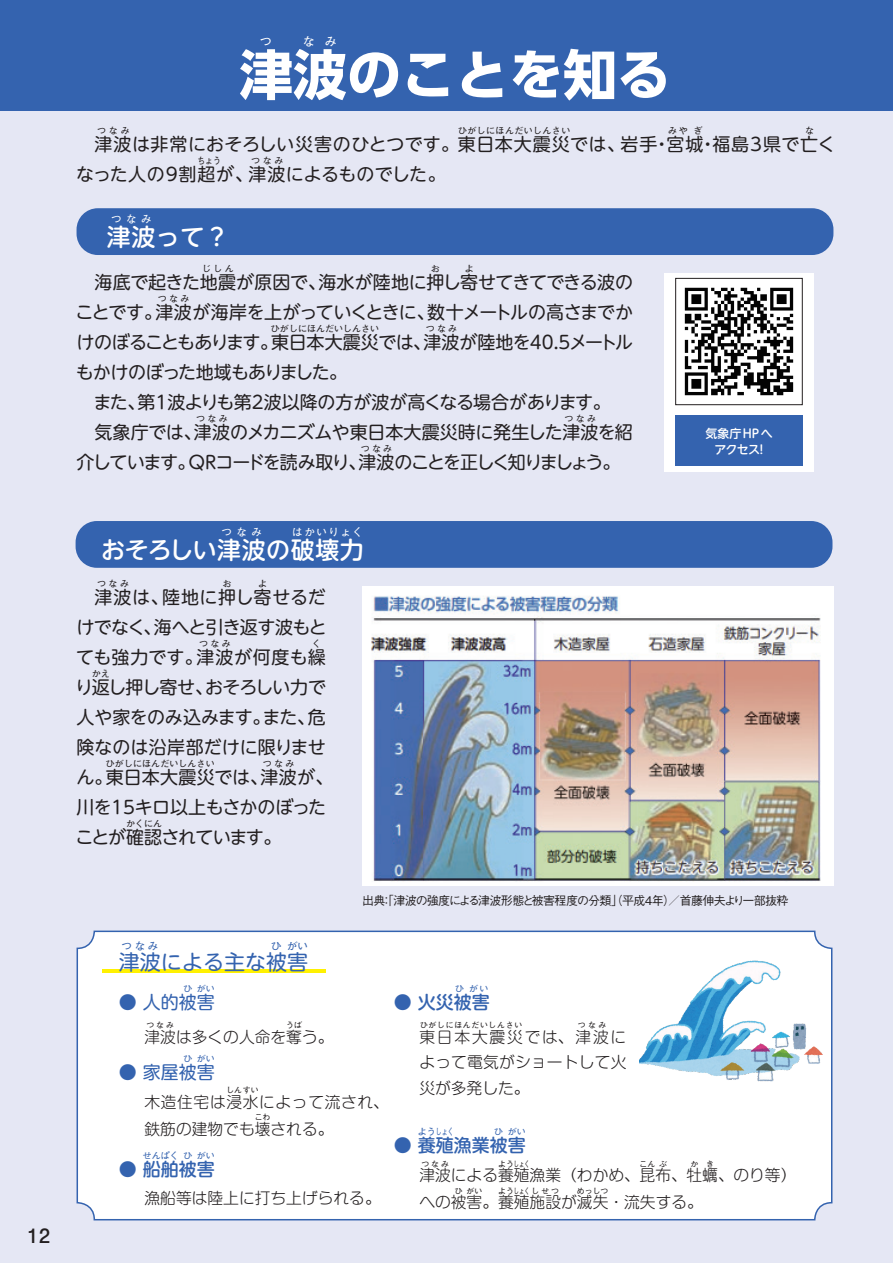
<style>
.page{position:relative;width:893px;height:1263px;background:#e5e7f4}
.page>*{position:absolute;margin:0;border:0;box-sizing:border-box;transform-origin:0 0}
.t1{font:700 54px "UD Shin Go Pro";color:#fff}
.t2{font:500 24px "UD Shin M Go Pro";letter-spacing:.025em;color:#fff}
.t3{font:21px "UD Shin M Go Pro";color:#3463af}
.t4{font:18px/30px "UD Shin M Go Pro";letter-spacing:-.02em;color:#231f20}
.t5{font:18px/30px "UD Shin M Go Pro";letter-spacing:-.04em;color:#231f20}
.t6{font:18px/30px "UD Shin M Go Pro";color:#231f20}
.t7{font:18px "UD Shin M Go Pro";letter-spacing:.035em;color:#231f20}
.t8{font:18px "UD Shin M Go Pro";letter-spacing:-.085em;color:#231f20}
.t9{font:18px "UD Shin M Go Pro";letter-spacing:.015em;color:#231f20}
.t10{font:500 18px "UD Shin M Go Pro";color:#3463af}
.t11{font:18px "UD Shin M Go Pro";letter-spacing:-.045em;color:#231f20}
.t12{font:18px "UD Shin M Go Pro";letter-spacing:.03em;color:#231f20}
.t13{font:18px "UD Shin M Go Pro";color:#3463af}
.t14{font:18px "Ntoday Std Medium KS";color:#231f20}
.t15{font:300 15.75px/25.5px "P Shin M Go Pr 6 N";color:#231f20}
.t16{font:300 15.75px "P Shin M Go Pr 6 N";letter-spacing:.04em;color:#231f20}
.t17{font:300 15.75px "P Shin M Go Pr 6 N";letter-spacing:.115em;color:#231f20}
.t18{font:500 12px "Gothic BBB Pro";letter-spacing:-.05em;color:#231f20}
.t19{font:500 12px/16.5px "UD Shin M Go Pro";color:#fff;text-align:center}
.t20{font:12px "PUD Shin Go Pr 6 N";color:#fff}
.t21{font:500 10.5px "PUD Shin Go Pr 6 N";letter-spacing:.145em;color:#fff}
.t22{font:300 10.5px "PUD Shin Go Pr 6 N";color:#3463af}
.t23{font:9px "PUD Shin Go Pr 6 N";letter-spacing:.045em;color:#231f20}
.t24{font:300 9px "PUD Shin Go Pr 6 N";color:#3463af}
.t25{font:9px "PUD Shin Go Pr 6 N";color:#231f20}
.t26{font:9px "PUD Shin Go Pr 6 N";letter-spacing:.01em;color:#231f20}
.t27{font:9px "PUD Shin Go Pr 6 N";letter-spacing:.045em;color:#231f20;scale:.87 1}
.t28{font:300 7.8px "PUD Shin Go Pr 6 N";letter-spacing:.09em;color:#231f20}
.t29{font:300 7.8px "PUD Shin Go Pr 6 N";color:#231f20}
</style>
<div class="page">
<div style="left:0;top:0;width:893px;height:111px;background:#3463af"></div>
<div style="left:77px;top:208px;width:756px;height:47px;background:#3463af;border-radius:21px"></div>
<img style="left:362px;top:586px;width:471px;height:300px">
<div style="left:77px;top:931px;width:755px;height:289px;background:#fff;border-radius:17px"></div>
<div style="left:77px;top:930px;width:755px;height:290px;border:2px solid #3463af;border-radius:17px"></div>
<hr style="left:102px;top:969px;width:224px;height:3px;background:#fff101">
<img style="left:639px;top:960px;width:183px;height:122px">
<div style="left:76px;top:521px;width:756px;height:47px;background:#3463af;border-radius:21px"></div>
<div style="left:664px;top:274px;width:150px;height:198px;background:#fff"></div>
<div style="left:675px;top:415px;width:128px;height:51px;background:#3463af"></div>
<img style="left:684px;top:287px;width:110px;height:109px">
<div style="left:675px;top:278px;width:127px;height:127px;border:1px solid #231f20"></div>
<p class="t14" style="left:27px;top:1223px;width:25px">12</p>
<p class="t20" style="left:260px;top:35px;width:13px">つ</p>
<p class="t20" style="left:303px;top:35px;width:35px">な み</p>
<h1 class="t1" style="left:239px;top:31px;width:433px">津波のことを知る</h1>
<p class="t23" style="left:97px;top:126px;width:34px">つなみ</p>
<p class="t23" style="left:458px;top:126px;width:114px">ひがしにほんだいしんさい</p>
<p class="t23" style="left:668px;top:126px;width:36px">みや ぎ</p>
<p class="t23" style="left:805px;top:126px;width:10px">な</p>
<p class="t9" style="left:76px;top:159px;width:371px">なった人の9割超が、津波によるものでした。</p>
<p class="t7" style="left:95px;top:129px;width:742px">津波は非常におそろしい災害のひとつです。東日本大震災では、岩手・宮城・福島3県で亡く</p>
<p class="t27" style="left:197px;top:156px;width:28px">ちょう</p>
<p class="t23" style="left:251px;top:156px;width:34px">つなみ</p>
<p class="t21" style="left:111px;top:214px;width:42px">つなみ</p>
<h2 class="t2" style="left:107px;top:217px;width:124px">津波って？</h2>
<p class="t23" style="left:202px;top:263px;width:33px">じしん</p>
<p class="t23" style="left:431px;top:263px;width:10px">お</p>
<p class="t23" style="left:465px;top:263px;width:10px">よ</p>
<p class="t4" style="left:76px;top:296px;width:559px">ことです。津波が海岸を上がっていくときに、数十メートルの高さまでか</p>
<p class="t4" style="left:95px;top:266px;width:540px">海底で起きた地震が原因で、海水が陸地に押し寄せてきてできる波の</p>
<p class="t23" style="left:158px;top:293px;width:33px">つなみ</p>
<p class="t5" style="left:76px;top:326px;width:558px">けのぼることもあります。東日本大震災では、津波が陸地を40.5メートル</p>
<p class="t25" style="left:271px;top:323px;width:109px">ひがしにほんだいしんさい</p>
<p class="t23" style="left:426px;top:323px;width:33px">つなみ</p>
<p class="t4" style="left:93px;top:356px;width:541px;text-indent:-18px">もかけのぼった地域もありました。<br>また、第1波よりも第2波以降の方が波が高くなる場合があります。気象庁では、津波のメカニズムや東日本大震災時に発生した津波を紹</p>
<p class="t23" style="left:196px;top:413px;width:33px">つなみ</p>
<p class="t23" style="left:565px;top:413px;width:33px">つなみ</p>
<p class="t8" style="left:77px;top:447px;width:545px">介しています。QRコードを読み取り、津波のことを正しく知りましょう。</p>
<p class="t23" style="left:361px;top:443px;width:33px">つなみ</p>
<p class="t21" style="left:222px;top:526px;width:42px">つなみ</p>
<p class="t21" style="left:292px;top:526px;width:72px">はかいりょく</p>
<h2 class="t2" style="left:101px;top:530px;width:264px">おそろしい津波の破壊力</h2>
<p class="t23" style="left:97px;top:578px;width:34px">つなみ</p>
<p class="t23" style="left:223px;top:578px;width:10px">お</p>
<p class="t23" style="left:258px;top:578px;width:10px">よ</p>
<p class="t4" style="left:76px;top:611px;width:252px">けでなく、海へと引き返す波もとても強力です。津波が何度も繰</p>
<p class="t12" style="left:95px;top:582px;width:233px">津波は、陸地に押し寄せるだ</p>
<p class="t23" style="left:199px;top:638px;width:33px">つなみ</p>
<p class="t23" style="left:312px;top:638px;width:10px">く</p>
<p class="t11" style="left:75px;top:672px;width:252px">り返し押し寄せ、おそろしい力で</p>
<p class="t23" style="left:92px;top:668px;width:20px">かえ</p>
<p class="t6" style="left:76px;top:701px;width:259px">人や家をのみ込みます。また、危険なのは沿岸部だけに限りません。東日本大震災では、津波が、</p>
<p class="t26" style="left:106px;top:758px;width:110px">ひがしにほんだいしんさい</p>
<p class="t23" style="left:263px;top:758px;width:33px">つなみ</p>
<p class="t5" style="left:76px;top:791px;width:252px">川を15キロ以上もさかのぼったことが確認されています。</p>
<p class="t23" style="left:126px;top:818px;width:37px">かくにん</p>
<p class="t19" style="left:705px;top:424px;width:69px">気象庁HPへアクセス！</p>
<p class="t22" style="left:122px;top:938px;width:38px">つなみ</p>
<p class="t22" style="left:271px;top:938px;width:12px">ひ</p>
<p class="t22" style="left:287px;top:938px;width:22px">がい</p>
<p class="t3" style="left:119px;top:945px;width:190px">津波による主な被害</p>
<p class="t18" style="left:362px;top:891px;width:428px">出典：「津波の強度による津波形態と被害程度の分類」（平成4年）／首藤伸夫より一部抜粋</p>
<p class="t24" style="left:183px;top:981px;width:10px">ひ</p>
<p class="t24" style="left:197px;top:981px;width:19px">がい</p>
<p class="t15" style="left:144px;top:1023px;width:191px">津波は多くの人命を奪う。</p>
<p class="t13" style="left:119px;top:987px;width:97px">● 人的被害</p>
<p class="t28" style="left:146px;top:1019px;width:29px">つなみ</p>
<p class="t28" style="left:286px;top:1019px;width:17px">うば</p>
<p class="t13" style="left:119px;top:1057px;width:97px">● 家屋被害</p>
<p class="t24" style="left:183px;top:1051px;width:10px">ひ</p>
<p class="t24" style="left:197px;top:1051px;width:19px">がい</p>
<p class="t16" style="left:144px;top:1089px;width:246px">木造住宅は浸水によって流され、</p>
<p class="t28" style="left:226px;top:1084px;width:34px">しんすい</p>
<p class="t15" style="left:145px;top:1115px;width:190px">鉄筋の建物でも壊される。</p>
<p class="t28" style="left:255px;top:1111px;width:17px">こわ</p>
<p class="t24" style="left:143px;top:1148px;width:37px">せんぱく</p>
<p class="t24" style="left:183px;top:1148px;width:10px">ひ</p>
<p class="t24" style="left:197px;top:1148px;width:19px">がい</p>
<p class="t15" style="left:144px;top:1185px;width:238px">漁船等は陸上に打ち上げられる。</p>
<p class="t10" style="left:119px;top:1154px;width:97px">● 船舶被害</p>
<p class="t24" style="left:455px;top:981px;width:35px">ひ がい</p>
<p class="t17" style="left:419px;top:1024px;width:208px">東日本大震災では、津波に</p>
<p class="t10" style="left:394px;top:987px;width:97px">● 火災被害</p>
<p class="t28" style="left:420px;top:1019px;width:104px">ひがしにほんだいしんさい</p>
<p class="t28" style="left:578px;top:1019px;width:30px">つなみ</p>
<p class="t15" style="left:419px;top:1048px;width:209px">よって電気がショートして火災が多発した。</p>
<p class="t24" style="left:418px;top:1125px;width:37px">ようしょく</p>
<p class="t24" style="left:494px;top:1125px;width:10px">ひ</p>
<p class="t24" style="left:508px;top:1125px;width:19px">がい</p>
<p class="t15" style="left:419px;top:1162px;width:378px">津波による養殖漁業（わかめ、昆布、牡蠣、のり等）</p>
<p class="t10" style="left:394px;top:1130px;width:133px">● 養殖漁業被害</p>
<p class="t28" style="left:421px;top:1157px;width:29px">つなみ</p>
<p class="t28" style="left:498px;top:1157px;width:33px">ようしょく</p>
<p class="t28" style="left:640px;top:1157px;width:17px">こん</p>
<p class="t28" style="left:659px;top:1157px;width:9px">ぶ</p>
<p class="t28" style="left:690px;top:1157px;width:9px">か</p>
<p class="t28" style="left:706px;top:1157px;width:9px">き</p>
<p class="t15" style="left:419px;top:1189px;width:285px">への被害。養殖施設が滅失・流失する。</p>
<p class="t28" style="left:455px;top:1184px;width:9px">ひ</p>
<p class="t28" style="left:467px;top:1184px;width:17px">がい</p>
<p class="t29" style="left:498px;top:1184px;width:63px">ようしょくしせつ</p>
<p class="t28" style="left:577px;top:1184px;width:33px">めっしつ</p>
</div>
